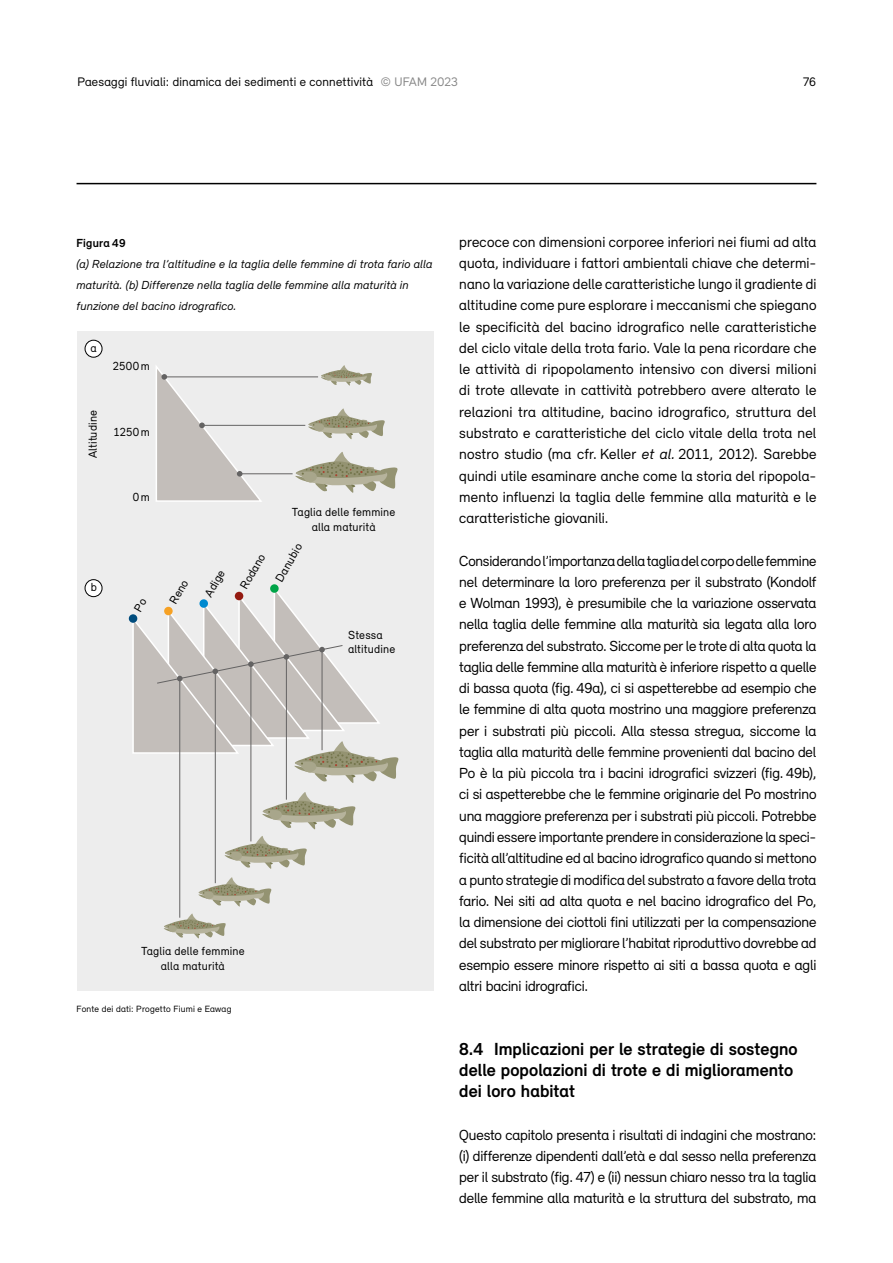
<style>
.page{position:relative;width:893px;height:1263px;background:#fff}
.page>*{position:absolute;margin:0;border:0;box-sizing:border-box;transform-origin:0 0}
._07_Titel_nr{font:700 18px/21.3px "Relevant";letter-spacing:.005em;color:#000}
._07_Grundtext{font:15px/21.3px "Relevant";letter-spacing:-.01em;color:#000;text-align:justify}
.t1{font:12.75px "Relevant";letter-spacing:.015em;color:#000}
._08_Legende_Text{font:italic 12px/21.3px "Relevant";letter-spacing:.015em;color:#000}
.t2{font:12px/14.4px "Relevant";letter-spacing:.01em;color:#000;text-align:center}
._08_Legende_Titel{font:700 12px "Relevant";letter-spacing:.02em;color:#000}
._08_Quelle{font:9.3px "Relevant";letter-spacing:.025em;color:#000}
.s1{color:#878787}
.s2{font-style:italic}
</style>
<div class="page">
<hr style="left:77px;top:183px;width:739px;height:1px;background:#000">
<div style="left:77px;top:332px;width:356px;height:659px;background:#ededed"></div>
<svg style="left:295px;top:452px;width:103px;height:41px"></svg>
<hr style="left:180px;top:678px;width:1px;height:240px;background:#646363">
<hr style="left:215px;top:671px;width:1px;height:212px;background:#646363">
<hr style="left:251px;top:664px;width:1px;height:177px;background:#646363">
<hr style="left:240px;top:473px;width:53px;height:1px;background:#646363">
<hr style="left:202px;top:425px;width:103px;height:1px;background:#646363">
<hr style="left:164px;top:377px;width:154px;height:1px;background:#646363">
<svg style="left:156px;top:366px;width:107px;height:136px"></svg>
<hr style="left:286px;top:657px;width:1px;height:143px;background:#646363">
<div style="left:85px;top:340px;width:17px;height:17px;background:#fff;border-radius:50%"></div>
<div style="left:85px;top:340px;width:17px;height:17px;border:1px solid #000;border-radius:50%"></div>
<div style="left:85px;top:580px;width:17px;height:17px;background:#fff;border-radius:50%"></div>
<div style="left:85px;top:579px;width:17px;height:18px;border:1px solid #000;border-radius:50%"></div>
<svg style="left:308px;top:408px;width:77px;height:31px"></svg>
<svg style="left:321px;top:365px;width:51px;height:21px"></svg>
<svg style="left:224px;top:791px;width:132px;height:78px"></svg>
<svg style="left:198px;top:876px;width:74px;height:31px"></svg>
<svg style="left:164px;top:913px;width:62px;height:26px"></svg>
<div style="left:129px;top:614px;width:8px;height:9px;background:#004c7d;border-radius:50%"></div>
<svg style="left:132px;top:584px;width:267px;height:200px"></svg>
<p class="t1" style="left:77px;top:74px;width:382px">Paesaggi fluviali: dinamica dei sedimenti e connettività <span class="s1">© UFAM 2023</span></p>
<p class="t1" style="left:803px;top:74px;width:15px">76</p>
<p class="_08_Legende_Titel" style="left:77px;top:235px;width:50px">Figura 49</p>
<p class="_08_Legende_Text" style="left:77px;top:252px;width:357px">(a) Relazione tra l’altitudine e la taglia delle femmine di trota fario alla maturità. (b) Differenze nella taglia delle femmine alla maturità in funzione del bacino idrografico.</p>
<p class="t2" style="left:90px;top:340px;width:8px">a</p>
<p class="t2" style="left:85px;top:458px;width:50px;rotate:-90deg">Altitudine</p>
<p class="t2" style="left:113px;top:359px;width:39px">2500 m</p>
<p class="t2" style="left:113px;top:424px;width:38px">1250 m</p>
<p class="t2" style="left:133px;top:490px;width:19px">0m</p>
<p class="t2" style="left:91px;top:580px;width:8px">b</p>
<p class="t2" style="left:166px;top:599px;width:27px;rotate:-60deg">Reno</p>
<p class="t2" style="left:201px;top:592px;width:30px;rotate:-60deg">Adige</p>
<p class="t2" style="left:292px;top:505px;width:105px">Taglia delle femmine alla maturità</p>
<p class="t2" style="left:237px;top:584px;width:40px;rotate:-60deg">Rodano</p>
<p class="t2" style="left:272px;top:577px;width:43px;rotate:-60deg">Danubio</p>
<p class="t2" style="left:348px;top:627px;width:49px;text-align:left">Stessa altitudine</p>
<p class="t2" style="left:141px;top:944px;width:105px">Taglia delle femmine alla maturità</p>
<p class="_08_Quelle" style="left:77px;top:1003px;width:156px">Fonte dei dati: Progetto Fiumi e Eawag</p>
<p class="_07_Grundtext" style="left:459px;top:231px;width:359px">precoce con dimensioni corporee inferiori nei fiumi ad alta quota, individuare i fattori ambientali chiave che determi&shy;nano la variazione delle caratteristiche lungo il gradiente di altitudine come pure esplorare i meccanismi che spiegano le specificità del bacino idrografico nelle caratteristiche del ciclo vitale della trota fario. Vale la pena ricordare che le attività di ripopolamento intensivo con diversi milioni di trote allevate in cattività potrebbero avere alterato le relazioni tra altitudine, bacino idrografico, struttura del substrato e caratteristiche del ciclo vitale della trota nel nostro studio (ma cfr. Keller <span class="s2">et al.</span> 2011, 2012). Sarebbe quindi utile esaminare anche come la storia del ripopola&shy;mento influenzi la taglia delle femmine alla maturità e le caratteristiche giovanili.</p>
<p class="_07_Grundtext" style="left:459px;top:550px;width:359px">Considerando l’importanza della taglia del corpo delle femmine nel determinare la loro preferenza per il substrato (Kondolf e Wolman 1993), è presumibile che la variazione osservata nella taglia delle femmine alla maturità sia legata alla loro preferenza del substrato. Siccome per le trote di alta quota la taglia delle femmine alla maturità è inferiore rispetto a quelle di bassa quota (fig. 49a), ci si aspetterebbe ad esempio che le femmine di alta quota mostrino una maggiore preferenza per i substrati più piccoli. Alla stessa stregua, siccome la taglia alla maturità delle femmine provenienti dal bacino del Po è la più piccola tra i bacini idrografici svizzeri (fig. 49b), ci si aspetterebbe che le femmine originarie del Po mostrino una maggiore preferenza per i substrati più piccoli. Potrebbe quindi essere importante prendere in considerazione la speci&shy;ficità all’altitudine ed al bacino idrografico quando si mettono a punto strategie di modifica del substrato a favore della trota fario. Nei siti ad alta quota e nel bacino idrografico del Po, la dimensione dei ciottoli fini utilizzati per la compensazione del substrato per migliorare l’habitat riproduttivo dovrebbe ad esempio essere minore rispetto ai siti a bassa quota e agli altri bacini idrografici.</p>
<h2 class="_07_Titel_nr" style="left:459px;top:1038px;width:340px">8.4 Implicazioni per le strategie di sostegno delle popolazioni di trote e di miglioramento dei loro habitat</h2>
<p class="_07_Grundtext" style="left:459px;top:1124px;width:359px">Questo capitolo presenta i risultati di indagini che mostrano: (i) differenze dipendenti dall’età e dal sesso nella preferenza per il substrato (fig. 47) e (ii) nessun chiaro nesso tra la taglia delle femmine alla maturità e la struttura del substrato, ma</p>
</div>
